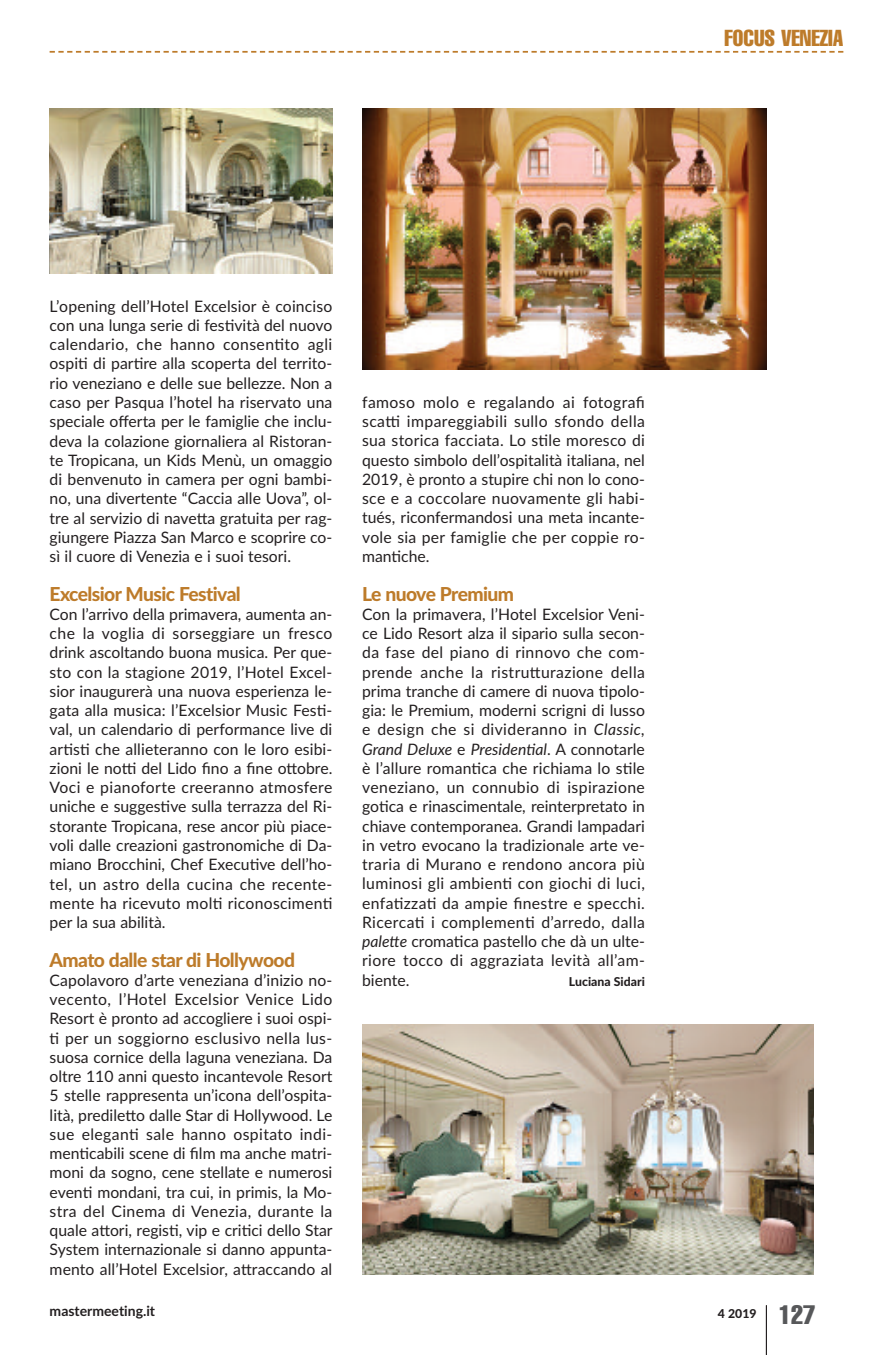
<style>
.page{position:relative;width:893px;height:1355px;background:#fff}
.page>*{position:absolute;margin:0;border:0;box-sizing:border-box;transform-origin:0 0}
.t1{font:extra-condensed 22.75px "Helvetica";color:#bd7b2a}
.t2{font:800 19.25px "Lato";letter-spacing:-.03em;color:#bd7b2a}
.t3{font:15.75px/19.2px "Lato";color:#231f20;text-align:justify}
.t4{font:700 14px "Lato";color:#231f20}
.t5{font:800 12.25px "Lato";color:#231f20}
.s1{font-style:italic}
.s2{font-family:"Helvetica";font-weight:400;font-stretch:extra-condensed;font-size:26.25px;color:#57585a}
</style>
<div class="page">
<svg style="left:50px;top:51px;width:793px;height:2px"></svg>
<hr style="left:766px;top:1305px;width:1px;height:49px;background:#231f20">
<img style="left:362px;top:108px;width:404px;height:261px">
<img style="left:362px;top:1024px;width:452px;height:250px">
<img style="left:50px;top:108px;width:282px;height:165px">
<h1 class="t1" style="left:724px;top:30px;width:120px">FOCUS VENEZIA</h1>
<p class="t3" style="left:50px;top:296px;width:284px">L’opening dell’Hotel Excelsior è coinciso con una lunga serie di festività del nuovo calendario, che hanno consentito agli ospiti di partire alla scoperta del territo&shy;rio veneziano e delle sue bellezze. non a caso per Pasqua l’hotel ha riservato una speciale offerta per le famiglie che inclu&shy;deva la colazione giornaliera al Ristoran&shy;te Tropicana, un Kids Menù, un omaggio di benvenuto in camera per ogni bambi&shy;no, una divertente “Caccia alle Uova”, ol&shy;tre al servizio di navetta gratuita per rag&shy;giungere Piazza San Marco e scoprire co&shy;sì il cuore di Venezia e i suoi tesori.</p>
<p class="t2" style="left:50px;top:582px;width:193px">Excelsior Music Festival</p>
<p class="t3" style="left:50px;top:604px;width:284px">Con l’arrivo della primavera, aumenta an&shy;che la voglia di sorseggiare un fresco drink ascoltando buona musica. Per que&shy;sto con la stagione 2019, l’Hotel Excel&shy;sior inaugurerà una nuova esperienza le&shy;gata alla musica: l’Excelsior Music Festi&shy;val, un calendario di performance live di artisti che allieteranno con le loro esibi&shy;zioni le notti del Lido fino a fine ottobre.<br>Voci e pianoforte creeranno atmosfere uniche e suggestive sulla terrazza del Ri&shy;storante Tropicana, rese ancor più piace&shy;voli dalle creazioni gastronomiche di Da&shy;miano Brocchini, Chef Executive dell’ho&shy;tel, un astro della cucina che recente&shy;mente ha ricevuto molti riconoscimenti per la sua abilità.</p>
<p class="t2" style="left:50px;top:948px;width:247px">Amato dalle star di Hollywood</p>
<p class="t3" style="left:50px;top:970px;width:285px">Capolavoro d’arte veneziana d’inizio no&shy;vecento, l’Hotel Excelsior Venice Lido Resort è pronto ad accogliere i suoi ospi&shy;ti per un soggiorno esclusivo nella lus&shy;suosa cornice della laguna veneziana. Da oltre 110 anni questo incantevole Resort 5 stelle rappresenta un’icona dell’ospita&shy;lità, prediletto dalle Star di Hollywood. Le sue eleganti sale hanno ospitato indi&shy;menticabili scene di film ma anche matri&shy;moni da sogno, cene stellate e numerosi eventi mondani, tra cui, in primis, la Mo&shy;stra del Cinema di Venezia, durante la quale attori, registi, vip e critici dello Star System internazionale si danno appunta&shy;mento all’Hotel Excelsior, attraccando al</p>
<p class="t3" style="left:362px;top:393px;width:284px">famoso molo e regalando ai fotografi scatti impareggiabili sullo sfondo della sua storica facciata. Lo stile moresco di questo simbolo dell’ospitalità italiana, nel 2019, è pronto a stupire chi non lo cono&shy;sce e a coccolare nuovamente gli habi&shy;tués, riconfermandosi una meta incante&shy;vole sia per famiglie che per coppie ro&shy;mantiche.</p>
<p class="t2" style="left:362px;top:582px;width:153px">Le nuove Premium</p>
<p class="t3" style="left:362px;top:604px;width:284px">Con la primavera, l’Hotel Excelsior Veni&shy;ce Lido Resort alza il sipario sulla secon&shy;da fase del piano di rinnovo che com&shy;prende anche la ristrutturazione della prima tranche di camere di nuova tipolo&shy;gia: le Premium, moderni scrigni di lusso e design che si divideranno in <span class="s1">Classic, Grand Deluxe</span> e <span class="s1">Presidential</span>. A connotarle è l’allure romantica che richiama lo stile veneziano, un connubio di ispirazione gotica e rinascimentale, reinterpretato in chiave contemporanea. Grandi lampadari in vetro evocano la tradizionale arte ve&shy;traria di Murano e rendono ancora più luminosi gli ambienti con giochi di luci, enfatizzati da ampie finestre e specchi.<br>Ricercati i complementi d’arredo, dalla <span class="s1">palette</span> cromatica pastello che dà un ulte&shy;riore tocco di aggraziata levità all’am&shy;biente.</p>
<p class="t5" style="left:569px;top:974px;width:77px">Luciana Sidari</p>
<p class="t4" style="left:50px;top:1302px;width:107px">mastermeeting.it</p>
<p class="t5" style="left:718px;top:1306px;width:99px">4 2019 <span class="s2">127</span></p>
</div>
